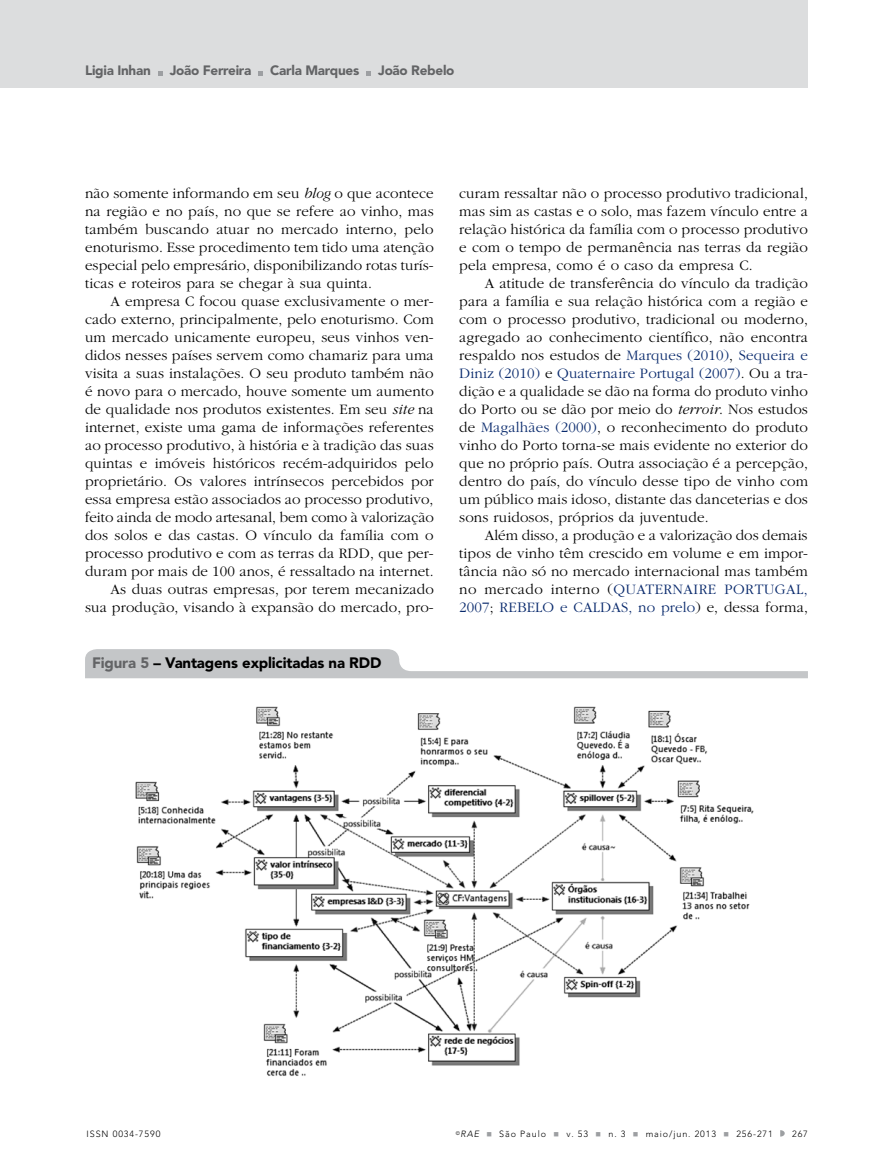
<style>
.page{position:relative;width:893px;height:1170px;background:#fff}
.page>*{position:absolute;margin:0;border:0;box-sizing:border-box;transform-origin:0 0}
.t1{font:300 15px/18px "Garamond";letter-spacing:.01em;color:#000;text-align:justify}
.t2{font:900 15px "Avenir";letter-spacing:-.01em;color:#000}
.t3{font:900 13.5px "Avenir LT Std";letter-spacing:-.02em;color:#636466}
.t4{font:300 9px "Avenir LT Std";letter-spacing:.1em;color:#000}
.s1{font-style:italic}
.s2{color:#636466}
.s3{color:#08296c}
.s4{color:#9d9fa2}
</style>
<div class="page">
<div style="left:0;top:0;width:808px;height:87px;background:#dcddde"></div>
<svg style="left:158px;top:71px;width:5px;height:4px"></svg>
<svg style="left:259px;top:71px;width:4px;height:4px"></svg>
<svg style="left:366px;top:71px;width:5px;height:4px"></svg>
<svg style="left:780px;top:1130px;width:5px;height:6px"></svg>
<svg style="left:85px;top:649px;width:723px;height:29px"></svg>
<img style="left:135px;top:706px;width:619px;height:370px">
<p class="t3" style="left:85px;top:62px;width:67px">Ligia Inhan</p>
<p class="t3" style="left:170px;top:62px;width:83px">João Ferreira</p>
<p class="t3" style="left:270px;top:62px;width:91px">Carla Marques</p>
<p class="t3" style="left:378px;top:62px;width:78px">João Rebelo</p>
<p class="t1" style="left:85px;top:185px;width:350px">não somente informando em seu <span class="s1">blog</span> o que acontece na região e no país, no que se refere ao vinho, mas também buscando atuar no mercado interno, pelo enoturismo. Esse procedimento tem tido uma atenção especial pelo empresário, disponibilizando rotas turís&shy;ticas e roteiros para se chegar à sua quinta.</p>
<p class="t1" style="left:85px;top:293px;width:350px;text-align:right">A empresa C focou quase exclusivamente o mer&shy;cado externo, principalmente, pelo enoturismo. Com um mercado unicamente europeu, seus vinhos ven&shy;didos nesses países servem como chamariz para uma visita a suas instalações. O seu produto também não é novo para o mercado, houve somente um aumento de qualidade nos produtos existentes. Em seu <span class="s1">site</span> na internet, existe uma gama de informações referentes ao processo produtivo, à história e à tradição das suas quintas e imóveis históricos recém-adquiridos pelo proprietário. Os valores intrínsecos percebidos por essa empresa estão associados ao processo produtivo, feito ainda de modo artesanal, bem como à valorização dos solos e das castas. O vínculo da família com o processo produtivo e com as terras da RDD, que per&shy;duram por mais de 100 anos, é ressaltado na internet.<br>As duas outras empresas, por terem mecanizado<br>sua produção, visando à expansão do mercado, pro-</p>
<p class="t2" style="left:92px;top:654px;width:291px"><span class="s2">Figura 5</span> – Vantagens explicitadas na RDD</p>
<p class="t1" style="left:459px;top:185px;width:350px">curam ressaltar não o processo produtivo tradicional, mas sim as castas e o solo, mas fazem vínculo entre a relação histórica da família com o processo produtivo e com o tempo de permanência nas terras da região pela empresa, como é o caso da empresa C.</p>
<p class="t1" style="left:459px;top:275px;width:350px;text-indent:26px">A atitude de transferência do vínculo da tradição para a família e sua relação histórica com a região e com o processo produtivo, tradicional ou moderno, agregado ao conhecimento científico, não encontra respaldo nos estudos de <span class="s3">Marques (2010)</span>, <span class="s3">Sequeira e Diniz (2010)</span> e <span class="s3">Quaternaire Portugal (2007)</span>. Ou a tra&shy;dição e a qualidade se dão na forma do produto vinho do Porto ou se dão por meio do <span class="s1">terroir</span>. Nos estudos de <span class="s3">Magalhães (2000)</span>, o reconhecimento do produto vinho do Porto torna-se mais evidente no exterior do que no próprio país. Outra associação é a percepção, dentro do país, do vínculo desse tipo de vinho com um público mais idoso, distante das danceterias e dos sons ruidosos, próprios da juventude.</p>
<p class="t1" style="left:459px;top:527px;width:350px;text-indent:26px">Além disso, a produção e a valorização dos demais tipos de vinho têm crescido em volume e em impor&shy;tância não só no mercado internacional mas também no mercado interno (<span class="s3">QUATERNAIRE PORTUGAL, 2007</span>; <span class="s3">REBELO e CALDAS, no prelo</span>) e, dessa forma,</p>
<p class="t4" style="left:87px;top:1128px;width:75px">ISSN 0034-7590</p>
<p class="t4" style="left:456px;top:1128px;width:319px"><sup>©</sup><span class="s1">RAE</span> <span class="s4">■</span> São Paulo <span class="s4">■</span> v. 53 <span class="s4">■</span> n. 3 <span class="s4">■</span> maio/jun. 2013 <span class="s4">■</span> 256-271</p>
<p class="t4" style="left:792px;top:1128px;width:17px">267</p>
</div>
